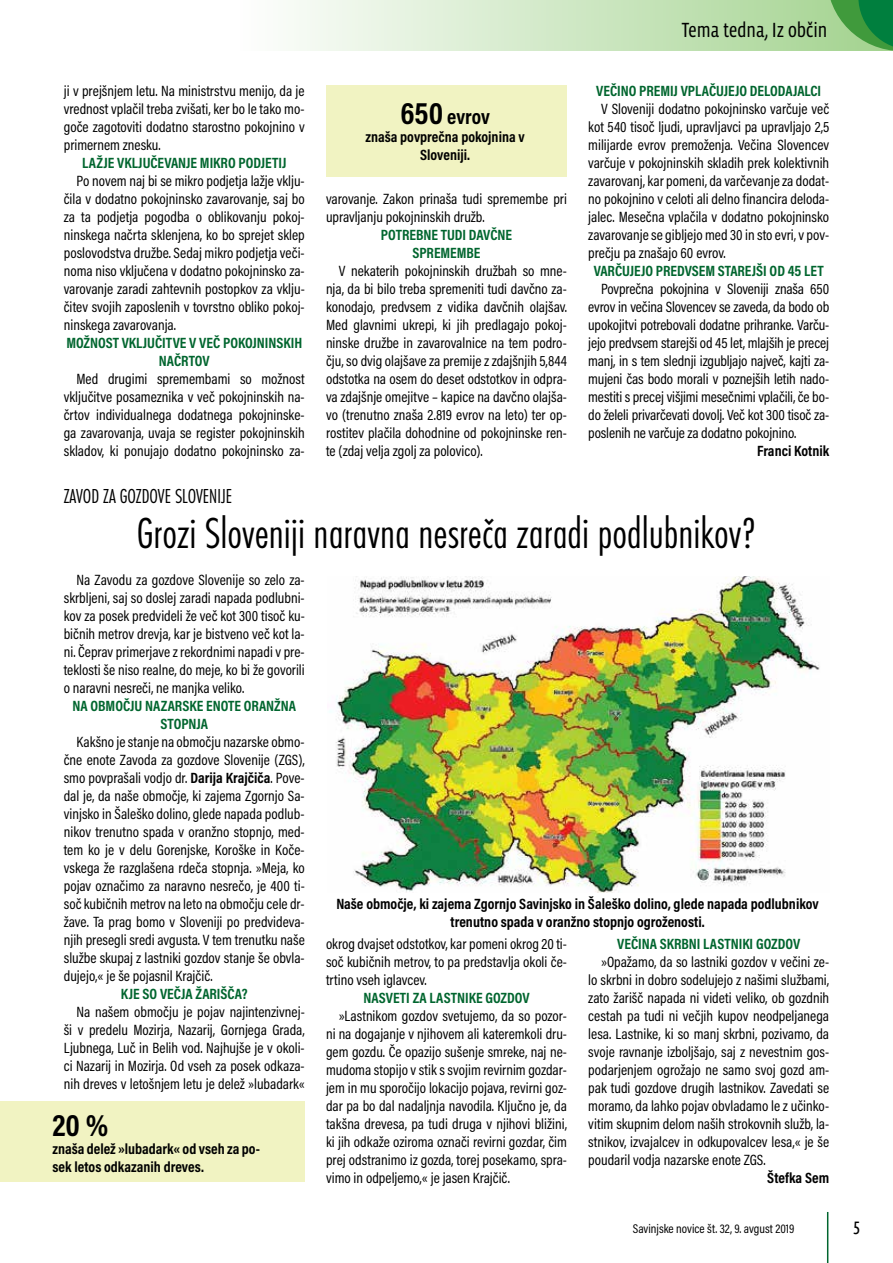
<style>
.page{position:relative;width:893px;height:1263px;background:#fff}
.page>*{position:absolute;margin:0;border:0;box-sizing:border-box;transform-origin:0 0}
.t1{font:45px "Futura TEE Ligh Cond";color:#000}
.t2{font:700 31.5px "Acumin Pro Cond";color:#000}
.t3{font:21px "Futura TEE Ligh Cond";color:#000}
.t4{font:21px "Vista Sans Nar OTCE";color:#000}
.t5{font:700 21px "Acumin Pro Cond";color:#000}
.t6{font:18px "Ubuntu Condensed";color:#000}
.t7{font:15px/18px "Acumin Pro Cond";color:#000;text-align:justify}
.t8{font:700 15px/18px "Acumin Pro Cond";color:#00652e;text-align:center}
.t9{font:700 15px/18px "Acumin Pro Cond";color:#000;text-align:center}
.t10{font:12.75px "Acumin Pro Cond";color:#000}
.s1{font-size:31.5px}
.s2{font-weight:700}
</style>
<div class="page">
<svg style="left:294px;top:0;width:533px;height:51px;background:#d0e8c6"></svg>
<hr style="left:827px;top:1212px;width:1px;height:51px;background:#00652e">
<svg style="left:827px;top:0;width:66px;height:51px;background:#4ea55b"></svg>
<div style="left:326px;top:85px;width:241px;height:91px;background:#f1f3c2"></div>
<div style="left:0;top:1101px;width:305px;height:81px;background:#f1f3c2"></div>
<img style="left:329px;top:577px;width:491px;height:315px">
<p class="t7" style="left:64px;top:82px;width:242px">ji v prejšnjem letu. Na ministrstvu menijo, da je vrednost vplačil treba zvišati, ker bo le tako mo&shy;goče zagotoviti dodatno starostno pokojnino v primernem znesku.</p>
<p class="t8" style="left:82px;top:153px;width:206px">LAŽJE VKLJUČEVANJE MIKRO PODJETIJ</p>
<p class="t7" style="left:64px;top:172px;width:242px;text-indent:13px">Po novem naj bi se mikro podjetja lažje vklju&shy;čila v dodatno pokojninsko zavarovanje, saj bo za ta podjetja pogodba o oblikovanju pokoj&shy;ninskega načrta sklenjena, ko bo sprejet sklep poslovodstva družbe. Sedaj mikro podjetja veči&shy;noma niso vključena v dodatno pokojninsko za&shy;varovanje zaradi zahtevnih postopkov za vklju&shy;čitev svojih zaposlenih v tovrstno obliko pokoj&shy;ninskega zavarovanja.</p>
<p class="t8" style="left:66px;top:333px;width:237px">MOŽNOST VKLJUČITVE V VEČ POKOJNINSKIH<br>NAČRTOV</p>
<p class="t7" style="left:64px;top:370px;width:242px;text-indent:13px">Med drugimi spremembami so možnost vključitve posameznika v več pokojninskih na&shy;črtov individualnega dodatnega pokojninske&shy;ga zavarovanja, uvaja se register pokojninskih skladov, ki ponujajo dodatno pokojninsko za-</p>
<h3 class="t5" style="left:400px;top:103px;width:91px"><span class="s1">650</span> evrov</h3>
<p class="t9" style="left:366px;top:127px;width:161px">znaša povprečna pokojnina v<br>Sloveniji.</p>
<p class="t7" style="left:326px;top:189px;width:242px">varovanje. Zakon prinaša tudi spremembe pri upravljanju pokojninskih družb.</p>
<p class="t8" style="left:381px;top:225px;width:133px">POTREBNE TUDI DAVČNE<br>SPREMEMBE</p>
<p class="t7" style="left:326px;top:261px;width:242px;text-indent:13px">V nekaterih pokojninskih družbah so mne&shy;nja, da bi bilo treba spremeniti tudi davčno za&shy;konodajo, predvsem z vidika davčnih olajšav.<br>Med glavnimi ukrepi, ki jih predlagajo pokoj&shy;ninske družbe in zavarovalnice na tem podro&shy;čju, so dvig olajšave za premije z zdajšnjih 5,844 odstotka na osem do deset odstotkov in odpra&shy;va zdajšnje omejitve – kapice na davčno olajša&shy;vo (trenutno znaša 2.819 evrov na leto) ter op&shy;rostitev plačila dohodnine od pokojninske ren&shy;te (zdaj velja zgolj za polovico).</p>
<h3 class="t4" style="left:681px;top:18px;width:147px">Tema tedna, Iz občin</h3>
<p class="t8" style="left:596px;top:81px;width:226px">VEČINO PREMIJ VPLAČUJEJO DELODAJALCI</p>
<p class="t7" style="left:588px;top:100px;width:242px;text-indent:13px">V Sloveniji dodatno pokojninsko varčuje več kot 540 tisoč ljudi, upravljavci pa upravljajo 2,5 milijarde evrov premoženja. Večina Slovencev varčuje v pokojninskih skladih prek kolektivnih zavarovanj, kar pomeni, da varčevanje za dodat&shy;no pokojnino v celoti ali delno financira deloda&shy;jalec. Mesečna vplačila v dodatno pokojninsko zavarovanje se gibljejo med 30 in sto evri, v pov&shy;prečju pa znašajo 60 evrov.</p>
<p class="t8" style="left:594px;top:261px;width:231px">VARČUJEJO PREDVSEM STAREJŠI OD 45 LET</p>
<p class="t7" style="left:588px;top:280px;width:242px;text-indent:13px">Povprečna pokojnina v Sloveniji znaša 650 evrov in večina Slovencev se zaveda, da bodo ob upokojitvi potrebovali dodatne prihranke. Varču&shy;jejo predvsem starejši od 45 let, mlajših je precej manj, in s tem slednji izgubljajo največ, kajti za&shy;mujeni čas bodo morali v poznejših letih nado&shy;mestiti s precej višjimi mesečnimi vplačili, če bo&shy;do želeli privarčevati dovolj. Več kot 300 tisoč za&shy;poslenih ne varčuje za dodatno pokojnino.</p>
<p class="t9" style="left:757px;top:441px;width:73px">Franci Kotnik</p>
<h3 class="t3" style="left:64px;top:484px;width:170px">ZAVOD ZA GOZDOVE SLOVENIJE</h3>
<h1 class="t1" style="left:137px;top:507px;width:621px">Grozi Sloveniji naravna nesreča zaradi podlubnikov?</h1>
<p class="t7" style="left:64px;top:571px;width:242px;text-indent:13px">Na Zavodu za gozdove Slovenije so zelo za&shy;skrbljeni, saj so doslej zaradi napada podlubni&shy;kov za posek predvideli že več kot 300 tisoč ku&shy;bičnih metrov drevja, kar je bistveno več kot la&shy;ni. Čeprav primerjave z rekordnimi napadi v pre&shy;teklosti še niso realne, do meje, ko bi že govorili o naravni nesreči, ne manjka veliko.</p>
<p class="t8" style="left:73px;top:696px;width:225px">NA OBMOČJU NAZARSKE ENOTE ORANŽNA<br>STOPNJA</p>
<p class="t7" style="left:64px;top:733px;width:242px;text-indent:13px">Kakšno je stanje na območju nazarske obmo&shy;čne enote Zavoda za gozdove Slovenije (ZGS), smo povprašali vodjo dr. <span class="s2">Darija Krajčiča</span>. Pove&shy;dal je, da naše območje, ki zajema Zgornjo Sa&shy;vinjsko in Šaleško dolino, glede napada podlub&shy;nikov trenutno spada v oranžno stopnjo, med&shy;tem ko je v delu Gorenjske, Koroške in Koče&shy;vskega že razglašena rdeča stopnja. »Meja, ko pojav označimo za naravno nesrečo, je 400 ti&shy;soč kubičnih metrov na leto na območju cele dr&shy;žave. Ta prag bomo v Sloveniji po predvideva&shy;njih presegli sredi avgusta. V tem trenutku naše službe skupaj z lastniki gozdov stanje še obvla&shy;dujejo,« je še pojasnil Krajčič.</p>
<p class="t8" style="left:121px;top:984px;width:128px">KJE SO VEČJA ŽARIŠČA?</p>
<p class="t7" style="left:64px;top:1003px;width:242px;text-indent:13px">Na našem območju je pojav najintenzivnej&shy;ši v predelu Mozirja, Nazarij, Gornjega Grada, Ljubnega, Luč in Belih vod. Najhujše je v okoli&shy;ci Nazarij in Mozirja. Od vseh za posek odkaza&shy;nih dreves v letošnjem letu je delež »lubadark«</p>
<h2 class="t2" style="left:53px;top:1104px;width:58px">20 %</h2>
<p class="t9" style="left:53px;top:1139px;width:209px;text-align:left">znaša delež »lubadark« od vseh za po&shy;sek letos odkazanih dreves.</p>
<p class="t9" style="left:336px;top:894px;width:484px">Naše območje, ki zajema Zgornjo Savinjsko in Šaleško dolino, glede napada podlubnikov trenutno spada v oranžno stopnjo ogroženosti.</p>
<p class="t7" style="left:326px;top:934px;width:242px">okrog dvajset odstotkov, kar pomeni okrog 20 ti&shy;soč kubičnih metrov, to pa predstavlja okoli če&shy;trtino vseh iglavcev.</p>
<p class="t8" style="left:363px;top:988px;width:168px">NASVETI ZA LASTNIKE GOZDOV</p>
<p class="t7" style="left:326px;top:1006px;width:242px;text-indent:13px">»Lastnikom gozdov svetujemo, da so pozor&shy;ni na dogajanje v njihovem ali kateremkoli dru&shy;gem gozdu. Če opazijo sušenje smreke, naj ne&shy;mudoma stopijo v stik s svojim revirnim gozdar&shy;jem in mu sporočijo lokacijo pojava, revirni goz&shy;dar pa bo dal nadaljnja navodila. Ključno je, da takšna drevesa, pa tudi druga v njihovi bližini, ki jih odkaže oziroma označi revirni gozdar, čim prej odstranimo iz gozda, torej posekamo, spra&shy;vimo in odpeljemo,« je jasen Krajčič.</p>
<p class="t8" style="left:617px;top:934px;width:184px">VEČINA SKRBNI LASTNIKI GOZDOV</p>
<p class="t7" style="left:588px;top:952px;width:242px;text-indent:13px">»Opažamo, da so lastniki gozdov v večini ze&shy;lo skrbni in dobro sodelujejo z našimi službami, zato žarišč napada ni videti veliko, ob gozdnih cestah pa tudi ni večjih kupov neodpeljanega lesa. Lastnike, ki so manj skrbni, pozivamo, da svoje ravnanje izboljšajo, saj z nevestnim gos&shy;podarjenjem ogrožajo ne samo svoj gozd am&shy;pak tudi gozdove drugih lastnikov. Zavedati se moramo, da lahko pojav obvladamo le z učinko&shy;vitim skupnim delom naših strokovnih služb, la&shy;stnikov, izvajalcev in odkupovalcev lesa,« je še poudaril vodja nazarske enote ZGS.</p>
<p class="t9" style="left:767px;top:1168px;width:64px">Štefka Sem</p>
<p class="t10" style="left:633px;top:1221px;width:163px">Savinjske novice št. 32, 9. avgust 2019</p>
<p class="t6" style="left:853px;top:1216px;width:9px">5</p>
</div>
